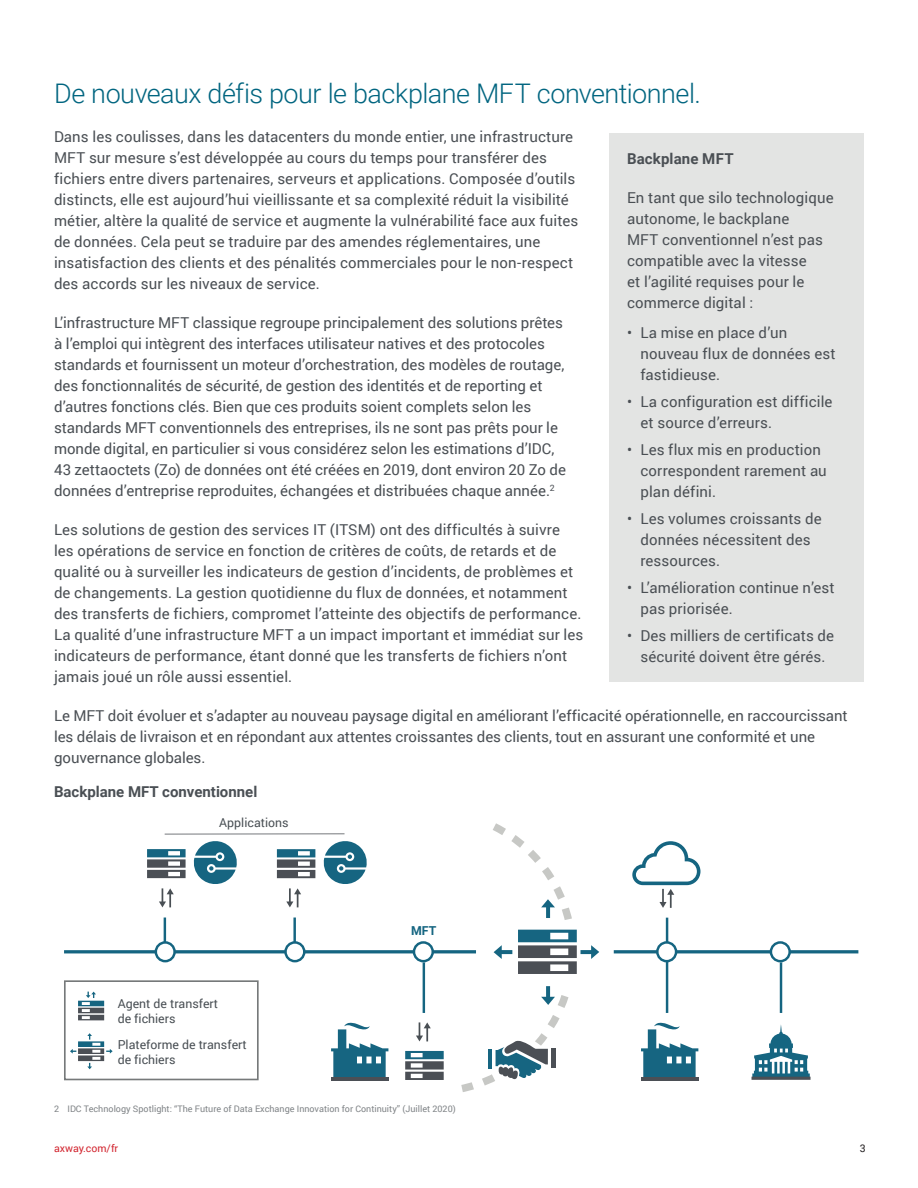
<style>
.page{position:relative;width:918px;height:1188px;background:#fff}
.page>*{position:absolute;margin:0;border:0;box-sizing:border-box;transform-origin:0 0}
.Subhead_1_teal{font:300 27px "Roboto";letter-spacing:-.02em;color:#006580}
.Body_Copy{font:15px/21px "Roboto";letter-spacing:.005em;color:#4a4f54}
.Bullets{font:15px/21px "Roboto";letter-spacing:.01em;color:#4a4f54}
.Graphic_Header{font:700 15px "Roboto";color:#4a4f54}
.Sidebar_subhead{font:700 15px "Roboto";letter-spacing:.01em;color:#4a4f54}
.t1{font:12.3px/14.9px "Roboto";color:#494f54}
.t2{font:700 12.3px "Roboto";color:#156581}
.t3{font:10.5px "Roboto";color:#d22630}
.t4{font:10.5px "Roboto";color:#231f20}
.Footnote{font:9px "Roboto";color:#808487}
</style>
<div class="page">
<div style="left:609px;top:133px;width:255px;height:549px;background:#e3e4e3"></div>
<div style="left:64px;top:980px;width:195px;height:100px;border:2px solid #76797a"></div>
<hr style="left:64px;top:950px;width:412px;height:3px;background:#156581">
<hr style="left:614px;top:950px;width:244px;height:3px;background:#156581">
<svg style="left:156px;top:942px;width:19px;height:19px"></svg>
<div style="left:155px;top:941px;width:21px;height:21px;border:2px solid #156581;border-radius:50%"></div>
<svg style="left:286px;top:942px;width:18px;height:19px"></svg>
<div style="left:284px;top:941px;width:22px;height:21px;border:2px solid #156581;border-radius:50%"></div>
<svg style="left:414px;top:942px;width:19px;height:19px"></svg>
<div style="left:413px;top:941px;width:21px;height:21px;border:2px solid #156581;border-radius:50%"></div>
<svg style="left:771px;top:942px;width:19px;height:19px"></svg>
<div style="left:770px;top:941px;width:21px;height:21px;border:2px solid #156581;border-radius:50%"></div>
<hr style="left:164px;top:918px;width:2px;height:25px;background:#156581">
<hr style="left:293px;top:918px;width:3px;height:25px;background:#156581">
<hr style="left:423px;top:962px;width:2px;height:51px;background:#156581">
<hr style="left:780px;top:962px;width:2px;height:51px;background:#156581">
<hr style="left:666px;top:918px;width:2px;height:95px;background:#156581">
<svg style="left:657px;top:942px;width:19px;height:19px"></svg>
<div style="left:656px;top:941px;width:21px;height:21px;border:2px solid #156581;border-radius:50%"></div>
<hr style="left:165px;top:833px;width:180px;height:1px;background:#75787c">
<svg style="left:277px;top:849px;width:38px;height:29px"></svg>
<svg style="left:147px;top:849px;width:39px;height:29px"></svg>
<svg style="left:70px;top:1033px;width:43px;height:36px"></svg>
<svg style="left:78px;top:992px;width:26px;height:28px"></svg>
<svg style="left:405px;top:1051px;width:39px;height:29px"></svg>
<svg style="left:632px;top:841px;width:68px;height:67px"></svg>
<svg style="left:331px;top:1022px;width:57px;height:55px"></svg>
<hr style="left:331px;top:1077px;width:57px;height:3px;background:#4b4f55">
<svg style="left:641px;top:1022px;width:57px;height:55px"></svg>
<hr style="left:641px;top:1077px;width:57px;height:3px;background:#4b4f55">
<svg style="left:752px;top:1024px;width:59px;height:56px"></svg>
<svg style="left:286px;top:888px;width:15px;height:19px"></svg>
<svg style="left:159px;top:888px;width:15px;height:19px"></svg>
<svg style="left:416px;top:1022px;width:15px;height:19px"></svg>
<svg style="left:451px;top:823px;width:148px;height:269px"></svg>
<hr style="left:551px;top:1048px;width:4px;height:20px;background:#4b4f55">
<svg style="left:323px;top:841px;width:44px;height:43px"></svg>
<svg style="left:193px;top:841px;width:44px;height:43px"></svg>
<p class="Subhead_1_teal" style="left:54px;top:74px;width:649px">De nouveaux défis pour le backplane MFT conventionnel.</p>
<p class="Body_Copy" style="left:54px;top:126px;width:526px">Dans les coulisses, dans les datacenters du monde entier, une infrastructure MFT sur mesure s’est développée au cours du temps pour transférer des fichiers entre divers partenaires, serveurs et applications. Composée d’outils distincts, elle est aujourd’hui vieillissante et sa complexité réduit la visibilité métier, altère la qualité de service et augmente la vulnérabilité face aux fuites de données. Cela peut se traduire par des amendes réglementaires, une insatisfaction des clients et des pénalités commerciales pour le non-respect des accords sur les niveaux de service.</p>
<p class="Body_Copy" style="left:54px;top:312px;width:513px">L’infrastructure MFT classique regroupe principalement des solutions prêtes à l’emploi qui intègrent des interfaces utilisateur natives et des protocoles standards et fournissent un moteur d’orchestration, des modèles de routage, des fonctionnalités de sécurité, de gestion des identités et de reporting et d’autres fonctions clés. Bien que ces produits soient complets selon les standards MFT conventionnels des entreprises, ils ne sont pas prêts pour le monde digital, en particulier si vous considérez selon les estimations d’IDC, 43 zettaoctets (Zo) de données ont été créées en 2019, dont environ 20 Zo de données d’entreprise reproduites, échangées et distribuées chaque année.<sup>2</sup></p>
<p class="Body_Copy" style="left:54px;top:519px;width:531px">Les solutions de gestion des services IT (ITSM) ont des difficultés à suivre les opérations de service en fonction de critères de coûts, de retards et de qualité ou à surveiller les indicateurs de gestion d’incidents, de problèmes et de changements. La gestion quotidienne du flux de données, et notamment des transferts de fichiers, compromet l’atteinte des objectifs de performance.<br>La qualité d’une infrastructure MFT a un impact important et immédiat sur les indicateurs de performance, étant donné que les transferts de fichiers n’ont jamais joué un rôle aussi essentiel.</p>
<p class="Body_Copy" style="left:54px;top:705px;width:795px">Le MFT doit évoluer et s’adapter au nouveau paysage digital en améliorant l’efficacité opérationnelle, en raccourcissant les délais de livraison et en répondant aux attentes croissantes des clients, tout en assurant une conformité et une gouvernance globales.</p>
<p class="Sidebar_subhead" style="left:627px;top:148px;width:108px">Backplane MFT</p>
<p class="Body_Copy" style="left:627px;top:187px;width:208px">En tant que silo technologique autonome, le backplane<br>MFT conventionnel n’est pas compatible avec la vitesse<br>et l’agilité requises pour le commerce digital :</p>
<p class="Bullets" style="left:640px;top:322px;width:197px;text-indent:-14px">• La mise en place d’un nouveau flux de données est fastidieuse.</p>
<p class="Bullets" style="left:640px;top:391px;width:194px;text-indent:-14px">• La configuration est difficile et source d’erreurs.</p>
<p class="Bullets" style="left:640px;top:439px;width:188px;text-indent:-14px">• Les flux mis en production correspondent rarement au plan défini.</p>
<p class="Bullets" style="left:640px;top:508px;width:183px;text-indent:-14px">• Les volumes croissants de données nécessitent des ressources.</p>
<p class="Bullets" style="left:640px;top:577px;width:196px;text-indent:-14px">• L’amélioration continue n’est pas priorisée.</p>
<p class="Bullets" style="left:627px;top:625px;width:209px;text-align:center">• Des milliers de certificats de sécurité doivent être gérés.</p>
<p class="Graphic_Header" style="left:54px;top:781px;width:205px">Backplane MFT conventionnel</p>
<p class="t1" style="left:219px;top:815px;width:71px">Applications</p>
<p class="t1" style="left:118px;top:996px;width:102px">Agent de transfert de fichiers</p>
<p class="t1" style="left:118px;top:1037px;width:130px">Plateforme de transfert de fichiers</p>
<p class="t2" style="left:411px;top:922px;width:27px">MFT</p>
<p class="Footnote" style="left:54px;top:1103px;width:403px">2 IDC Technology Spotlight: “The Future of Data Exchange Innovation for Continuity” (Juillet 2020)</p>
<p class="t3" style="left:54px;top:1141px;width:66px">axway.com/fr</p>
<p class="t4" style="left:860px;top:1141px;width:7px">3</p>
</div>
